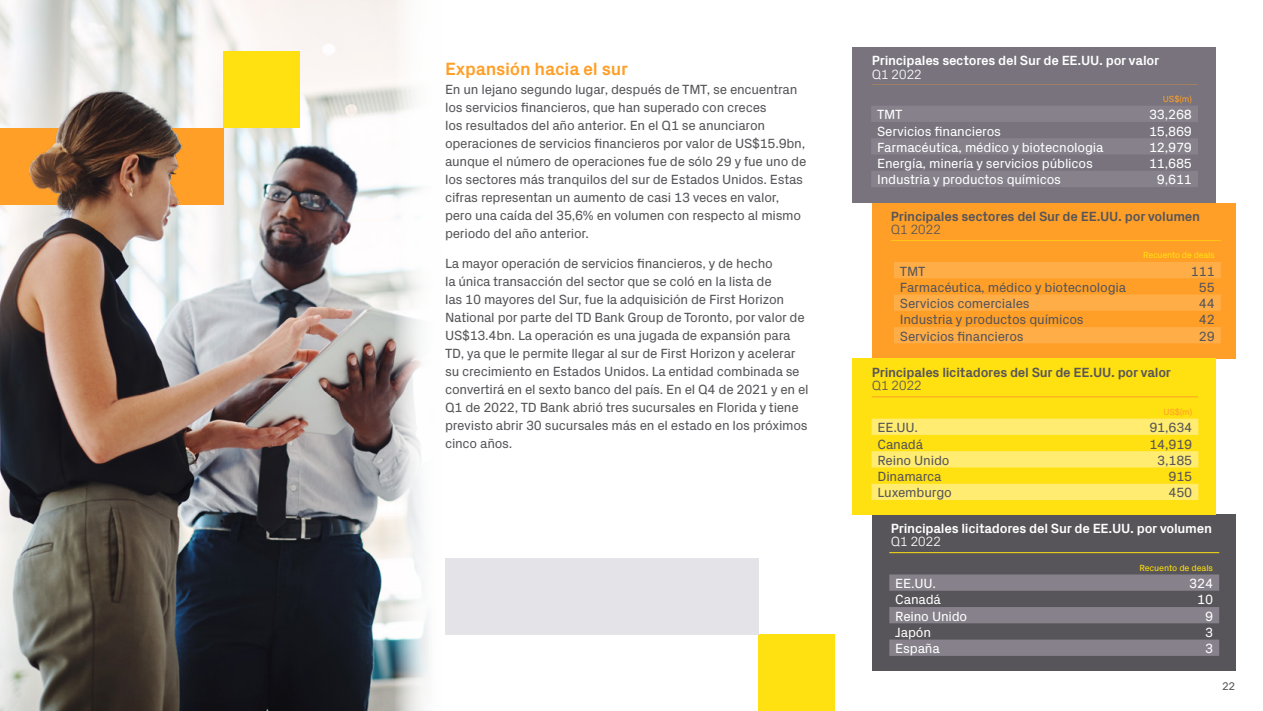
<style>
.page{position:relative;width:1263px;height:711px;background:#fff}
.page>*{position:absolute;margin:0;border:0;box-sizing:border-box;transform-origin:0 0}
.t1{font:700 18px "Px Grotesk";letter-spacing:-.015em;color:#ff9f27}
.t2{font:13.5px/18px "Px Grotesk";letter-spacing:-.02em;color:#575559}
.t3{font:13.5px "Px Grotesk";letter-spacing:-.015em;color:#fff}
.t4{font:700 13.5px "Px Grotesk";letter-spacing:-.02em;color:#fff}
.t5{font:700 13.5px "Px Grotesk";letter-spacing:-.02em;color:#575559}
.t6{font:300 13.5px "Px Grotesk";letter-spacing:-.04em;color:#fff}
.t7{font:300 13.5px "Px Grotesk";letter-spacing:-.04em;color:#575559}
.t8{font:11.25px "Px Grotesk";color:#575559}
.t9{font:9px "Px Grotesk";letter-spacing:-.03em;color:#ffe010}
.t10{font:9px "Px Grotesk";color:#ff9f27}
</style>
<div class="page">
<img style="left:0;top:0;width:393px;height:710px">
<svg style="left:393px;top:0;width:34px;height:710px"></svg>
<svg style="left:427px;top:612px;width:31px;height:62px"></svg>
<div style="left:853px;top:47px;width:363px;height:41px;background:#78737d"></div>
<div style="left:872px;top:203px;width:363px;height:38px;background:#ff9f27"></div>
<hr style="left:891px;top:240px;width:330px;height:1px;background:#ffe010">
<div style="left:872px;top:241px;width:363px;height:117px;background:#ff9f27"></div>
<div style="left:853px;top:85px;width:363px;height:118px;background:#78737d"></div>
<div style="left:872px;top:552px;width:363px;height:118px;background:#575559"></div>
<div style="left:872px;top:514px;width:363px;height:38px;background:#575559"></div>
<div style="left:853px;top:397px;width:363px;height:117px;background:#ffe010"></div>
<div style="left:853px;top:358px;width:363px;height:39px;background:#ffe010"></div>
<hr style="left:872px;top:396px;width:326px;height:1px;background:#ff9f27">
<hr style="left:889px;top:552px;width:330px;height:1px;background:#ffe010">
<svg style="left:871px;top:106px;width:327px;height:81px"></svg>
<svg style="left:889px;top:574px;width:330px;height:81px"></svg>
<svg style="left:894px;top:262px;width:327px;height:81px"></svg>
<svg style="left:871px;top:418px;width:327px;height:81px"></svg>
<div style="left:223px;top:51px;width:77px;height:77px;background:#ffe010"></div>
<div style="left:0;top:128px;width:223px;height:76px;background:#ff9f27"></div>
<div style="left:758px;top:634px;width:77px;height:76px;background:#ffe010"></div>
<div style="left:445px;top:557px;width:313px;height:77px;background:#e4e3e8"></div>
<img style="left:13px;top:123px;width:192px;height:87px">
<h1 class="t1" style="left:445px;top:56px;width:184px">Expansión hacia el sur</h1>
<p class="t2" style="left:445px;top:79px;width:363px">En un lejano segundo lugar, después de TMT, se encuentran los servicios financieros, que han superado con creces<br>los resultados del año anterior. En el Q1 se anunciaron operaciones de servicios financieros por valor de US$15.9bn, aunque el número de operaciones fue de sólo 29 y fue uno de los sectores más tranquilos del sur de Estados Unidos. Estas cifras representan un aumento de casi 13 veces en valor, pero una caída del 35,6% en volumen con respecto al mismo periodo del año anterior.</p>
<p class="t2" style="left:445px;top:253px;width:365px">La mayor operación de servicios financieros, y de hecho<br>la única transacción del sector que se coló en la lista de<br>las 10 mayores del Sur, fue la adquisición de First Horizon National por parte del TD Bank Group de Toronto, por valor de US$13.4bn. La operación es una jugada de expansión para TD, ya que le permite llegar al sur de First Horizon y acelerar su crecimiento en Estados Unidos. La entidad combinada se convertirá en el sexto banco del país. En el Q4 de 2021 y en el Q1 de 2022, TD Bank abrió tres sucursales en Florida y tiene previsto abrir 30 sucursales más en el estado en los próximos cinco años.</p>
<p class="t4" style="left:872px;top:51px;width:289px">Principales sectores del Sur de EE.UU. por valor</p>
<p class="t6" style="left:872px;top:64px;width:52px">Q1 2022</p>
<p class="t10" style="left:1163px;top:92px;width:31px">US$(m)</p>
<p class="t3" style="left:877px;top:105px;width:27px">TMT</p>
<p class="t3" style="left:1149px;top:105px;width:45px">33,268</p>
<p class="t3" style="left:877px;top:121px;width:125px">Servicios financieros</p>
<p class="t3" style="left:1149px;top:121px;width:45px">15,869</p>
<p class="t3" style="left:877px;top:137px;width:228px">Farmacéutica, médico y biotecnologia</p>
<p class="t3" style="left:1149px;top:137px;width:45px">12,979</p>
<p class="t3" style="left:877px;top:154px;width:217px">Energía, minería y servicios públicos</p>
<p class="t3" style="left:1149px;top:154px;width:45px">11,685</p>
<p class="t3" style="left:877px;top:170px;width:185px">Industria y productos químicos</p>
<p class="t3" style="left:1157px;top:170px;width:37px">9,611</p>
<p class="t5" style="left:891px;top:206px;width:311px">Principales sectores del Sur de EE.UU. por volumen</p>
<p class="t7" style="left:891px;top:220px;width:52px">Q1 2022</p>
<p class="t9" style="left:1143px;top:248px;width:73px">Recuento de deals</p>
<p class="t2" style="left:900px;top:261px;width:27px">TMT</p>
<p class="t2" style="left:1191px;top:261px;width:25px">111</p>
<p class="t2" style="left:900px;top:277px;width:228px">Farmacéutica, médico y biotecnologia</p>
<p class="t2" style="left:1199px;top:277px;width:17px">55</p>
<p class="t2" style="left:900px;top:293px;width:131px">Servicios comerciales</p>
<p class="t2" style="left:1199px;top:293px;width:17px">44</p>
<p class="t2" style="left:900px;top:309px;width:185px">Industria y productos químicos</p>
<p class="t2" style="left:1199px;top:309px;width:17px">42</p>
<p class="t2" style="left:900px;top:326px;width:125px">Servicios financieros</p>
<p class="t2" style="left:1199px;top:326px;width:17px">29</p>
<p class="t5" style="left:872px;top:362px;width:301px">Principales licitadores del Sur de EE.UU. por valor</p>
<p class="t7" style="left:872px;top:375px;width:52px">Q1 2022</p>
<p class="t10" style="left:1163px;top:405px;width:31px">US$(m)</p>
<p class="t2" style="left:877px;top:417px;width:42px">EE.UU.</p>
<p class="t2" style="left:1149px;top:417px;width:45px">91,634</p>
<p class="t2" style="left:877px;top:433px;width:47px">Canadá</p>
<p class="t2" style="left:1149px;top:433px;width:45px">14,919</p>
<p class="t2" style="left:877px;top:450px;width:73px">Reino Unido</p>
<p class="t2" style="left:1157px;top:450px;width:37px">3,185</p>
<p class="t2" style="left:877px;top:466px;width:66px">Dinamarca</p>
<p class="t2" style="left:1168px;top:466px;width:25px">915</p>
<p class="t2" style="left:877px;top:482px;width:76px">Luxemburgo</p>
<p class="t2" style="left:1168px;top:482px;width:25px">450</p>
<p class="t4" style="left:891px;top:518px;width:323px">Principales licitadores del Sur de EE.UU. por volumen</p>
<p class="t6" style="left:891px;top:531px;width:52px">Q1 2022</p>
<p class="t9" style="left:1139px;top:561px;width:75px">Recuento de deals</p>
<p class="t3" style="left:895px;top:573px;width:42px">EE.UU.</p>
<p class="t3" style="left:1189px;top:573px;width:25px">324</p>
<p class="t3" style="left:895px;top:589px;width:47px">Canadá</p>
<p class="t3" style="left:1197px;top:589px;width:17px">10</p>
<p class="t3" style="left:895px;top:605px;width:73px">Reino Unido</p>
<p class="t3" style="left:1205px;top:605px;width:10px">9</p>
<p class="t3" style="left:895px;top:622px;width:37px">Japón</p>
<p class="t3" style="left:1205px;top:622px;width:10px">3</p>
<p class="t3" style="left:895px;top:638px;width:46px">España</p>
<p class="t3" style="left:1205px;top:638px;width:10px">3</p>
<p class="t8" style="left:1222px;top:677px;width:15px">22</p>
</div>
